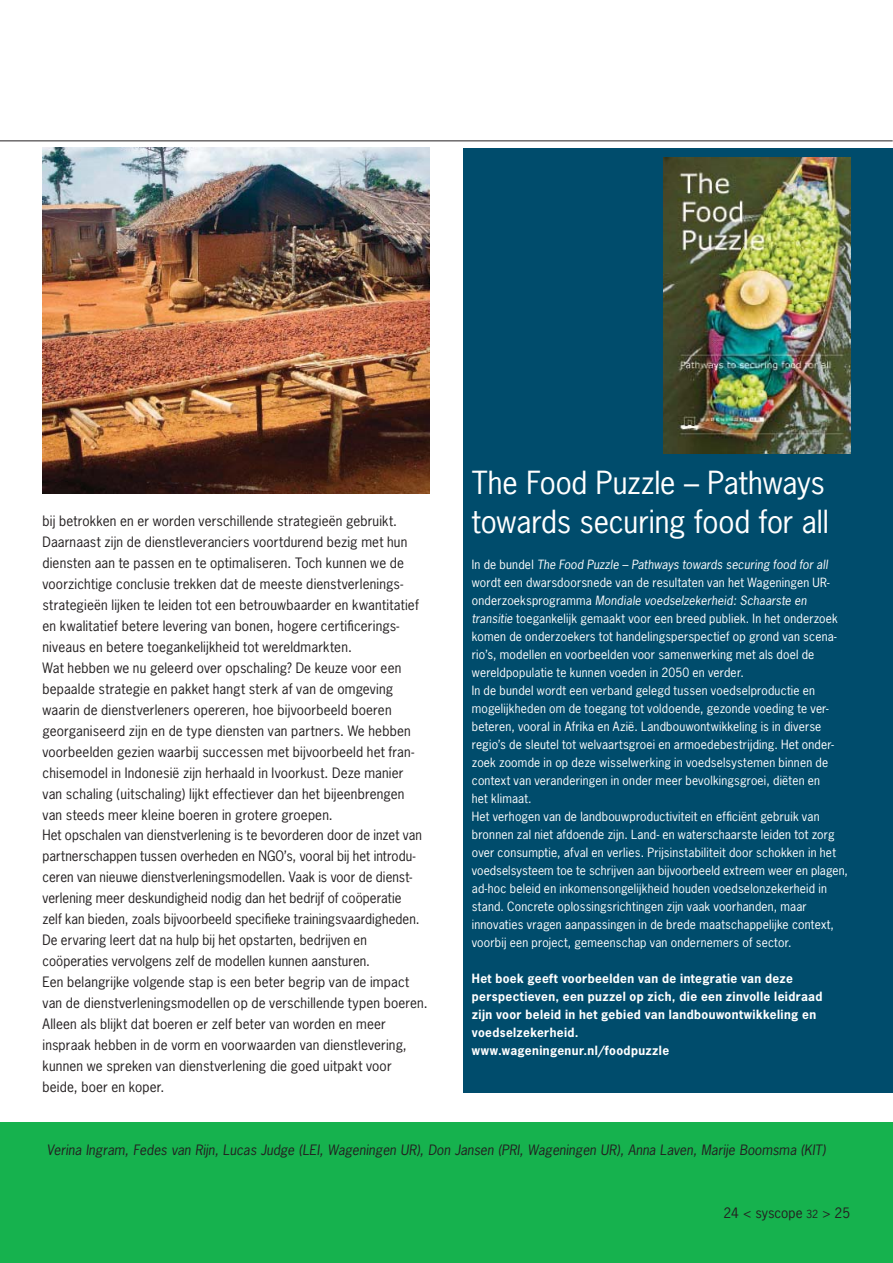
<style>
.page{position:relative;width:893px;height:1263px;background:#fff}
.page>*{position:absolute;margin:0;border:0;box-sizing:border-box;transform-origin:0 0}
.t1{font:30px/39px "News Gothic";letter-spacing:-.005em;color:#fff}
.t2{font:13.5px/21px "News Gothic";letter-spacing:.01em;color:#231f20}
.t3{font:italic 13.5px "News Gothic";color:#231f20}
.t4{font:12px/18px "News Gothic";letter-spacing:.015em;color:#fff}
.t5{font:700 12px/18px "News Gothic";letter-spacing:.035em;color:#fff}
.s1{font-style:italic}
.s2{font-size:10.5px}
</style>
<div class="page">
<hr style="left:0;top:141px;width:893px;height:1px;background:#231f20">
<div style="left:0;top:1122px;width:893px;height:141px;background:#16b24e"></div>
<div style="left:463px;top:148px;width:430px;height:945px;background:#004c6c"></div>
<img style="left:663px;top:158px;width:187px;height:295px">
<img style="left:43px;top:148px;width:386px;height:345px">
<p class="t2" style="left:43px;top:511px;width:387px">bij betrokken en er worden verschillende strategieën gebruikt.<br>Daarnaast zijn de dienstleveranciers voortdurend bezig met hun diensten aan te passen en te optimaliseren. Toch kunnen we de voorzichtige conclusie trekken dat de meeste dienstver lenings&shy;strategieën lijken te leiden tot een betrouwbaarder en kwantitatief en kwalitatief betere levering van bonen, hogere certificerings&shy;niveaus en betere toegankelijkheid tot wereldmarkten.<br>Wat hebben we nu geleerd over opschaling? De keuze voor een bepaalde strategie en pakket hangt sterk af van de omgeving waarin de dienstverleners opereren, hoe bijvoorbeeld boeren georganiseerd zijn en de type diensten van partners. We hebben voorbeelden gezien waarbij successen met bijvoorbeeld het fran&shy;chisemodel in Indonesië zijn herhaald in Ivoorkust. Deze manier<br>van schaling (uitschaling) lijkt effectiever dan het bijeenbrengen<br>van steeds meer kleine boeren in grotere groepen.<br>Het opschalen van dienstverlening is te bevorderen door de inzet van partnerschappen tussen overheden en NGO’s, vooral bij het intro du&shy;ceren van nieuwe dienstverleningsmodellen. Vaak is voor de dienst&shy;verlening meer deskundigheid nodig dan het bedrijf of coöperatie<br>zelf kan bieden, zoals bijvoorbeeld specifieke trainings vaardigheden.<br>De ervaring leert dat na hulp bij het opstarten, bedrijven en coöperaties vervolgens zelf de modellen kunnen aansturen.<br>Een belangrijke volgende stap is een beter begrip van de impact van de dienstverleningsmodellen op de verschillende typen boeren.<br>Alleen als blijkt dat boeren er zelf beter van worden en meer inspraak hebben in de vorm en voorwaarden van dienstlevering, kunnen we spreken van dienstverlening die goed uitpakt voor beide, boer en koper.</p>
<h1 class="t1" style="left:472px;top:466px;width:358px">The Food Puzzle – Pathways towards securing food for all</h1>
<p class="t4" style="left:472px;top:556px;width:378px">In de bundel <span class="s1">The Food Puzzle – Pathways towards securing food for all </span>wordt een dwarsdoorsnede van de resultaten van het Wageningen UR&shy;onderzoeksprogramma <span class="s1">Mondiale voedselzekerheid: Schaarste en transitie</span> toegankelijk gemaakt voor een breed publiek. In het onderzoek komen de onderzoekers tot handelingsperspectief op grond van scena&shy;rio’s, modellen en voorbeelden voor samenwerking met als doel de wereldpopulatie te kunnen voeden in 2050 en verder.<br>In de bundel wordt een verband gelegd tussen voedselproductie en mogelijkheden om de toegang tot voldoende, gezonde voeding te ver&shy;beteren, vooral in Afrika en Azië. Landbouwontwikkeling is in diverse regio’s de sleutel tot welvaartsgroei en armoedebestrijding. Het onder&shy;zoek zoomde in op deze wisselwerking in voedselsystemen binnen de context van veranderingen in onder meer bevolkingsgroei, diëten en<br>het klimaat.<br>Het verhogen van de landbouwproductiviteit en efficiënt gebruik van bronnen zal niet afdoende zijn. Land- en waterschaarste leiden tot zorg over consumptie, afval en verlies. Prijsinstabiliteit door schokken in het voedselsysteem toe te schrijven aan bijvoorbeeld extreem weer en plagen, ad-hoc beleid en inkomensongelijkheid houden voedselonzekerheid in stand. Concrete oplossingsrichtingen zijn vaak voorhanden, maar innovaties vragen aanpassingen in de brede maatschappelijke context, voorbij een project, gemeenschap van ondernemers of sector.</p>
<p class="t5" style="left:472px;top:970px;width:352px">Het boek geeft voorbeelden van de integratie van deze perspectieven, een puzzel op zich, die een zinvolle leidraad zijn voor beleid in het gebied van landbouwontwikkeling en voedselzekerheid.<br>www.wageningenur.nl/foodpuzzle</p>
<p class="t3" style="left:47px;top:1145px;width:780px">Verina Ingram, Fedes van Rijn, Lucas Judge (LEI, Wageningen UR), Don Jansen (PRI, Wageningen UR), Anna Laven, Marije Boomsma (KIT)</p>
<p class="t2" style="left:723px;top:1204px;width:128px">24 &lt; syscope <span class="s2">32</span> &gt; 25</p>
</div>
